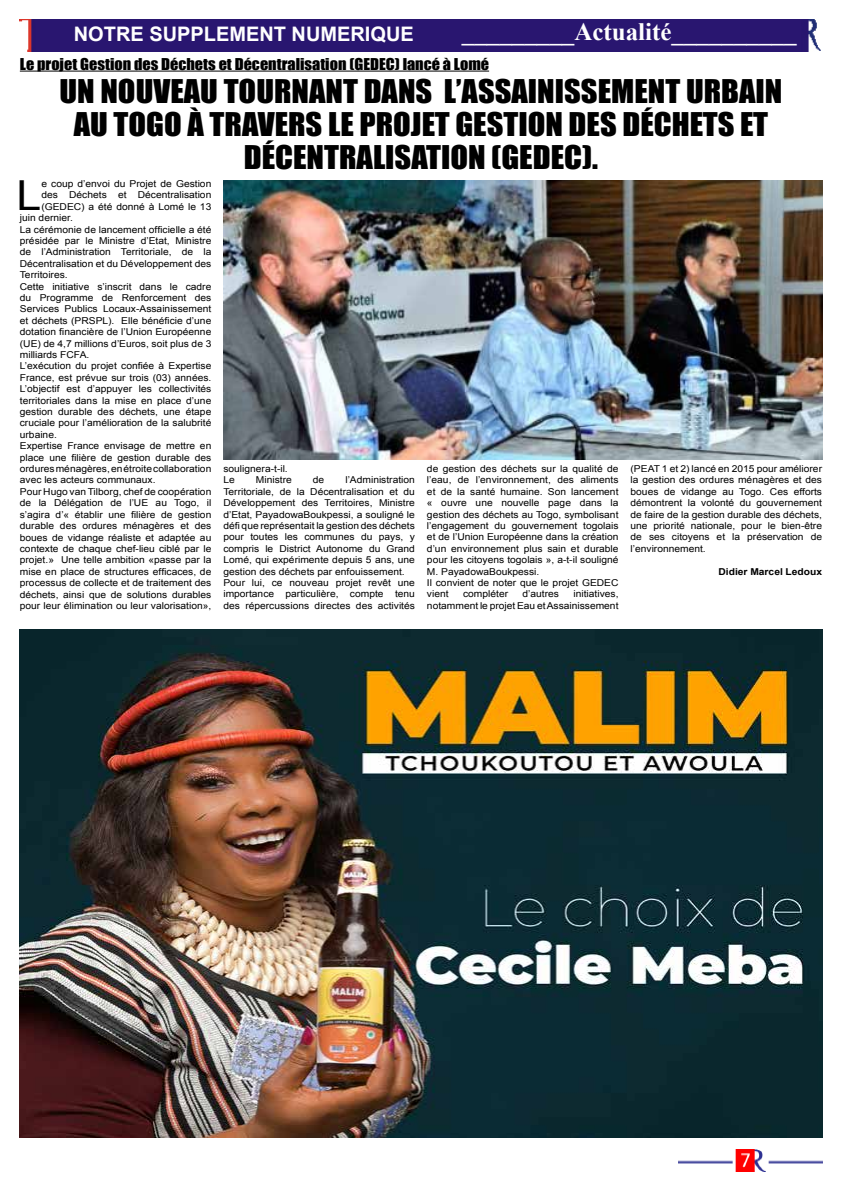
<style>
.page{position:relative;width:842px;height:1191px;background:#fff}
.page>*{position:absolute;margin:0;border:0;box-sizing:border-box;transform-origin:0 0}
.t1{font:41.4px "Arial";color:#000;scale:1.08 1}
.t2{font:30px/33px "Impact";color:#000;text-align:center;scale:1.08 1}
.t3{font:700 25px "Times New Roman";color:#fff}
.t4{font:700 20px "Arial";color:#fff}
.t5{font:15px "Impact";color:#000;scale:1.08 1}
.t6{font:9.5px/11.4px "Arial";color:#000;scale:1.08 1}
.t7{font:700 9.5px "Arial";color:#000;scale:1.08 1}
</style>
<div class="page">
<div style="left:20px;top:20px;width:801px;height:31px;background:#291670"></div>
<img style="left:678px;top:1149px;width:144px;height:22px">
<img style="left:20px;top:629px;width:803px;height:508px">
<hr style="left:20px;top:71px;width:469px;height:1px;background:#000">
<img style="left:223px;top:180px;width:599px;height:279px">
<h3 class="t3" style="left:462px;top:14px;width:336px">_________Actualité__________</h3>
<h3 class="t4" style="left:74px;top:21px;width:342px">NOTRE SUPPLEMENT NUMERIQUE</h3>
<h3 class="t5" style="left:20px;top:52px;width:436px">Le projet Gestion des Déchets et Décentralisation (GEDEC) lancé à Lomé</h3>
<h2 class="t2" style="left:59px;top:74px;width:671px">UN NOUVEAU TOURNANT DANS L’ASSAINISSEMENT URBAIN<br>AU TOGO À TRAVERS LE PROJET GESTION DES DÉCHETS ET<br>DÉCENTRALISATION (GEDEC).</h2>
<h1 class="t1" style="left:17px;top:168px;width:24px">L</h1>
<p class="t6" style="left:41px;top:178px;width:159px">e coup d’envoi du Projet de Gestion</p>
<p class="t6" style="left:41px;top:189px;width:159px">des Déchets et Décentralisation</p>
<p class="t6" style="left:41px;top:201px;width:159px">(GEDEC) a été donné à Lomé le 13</p>
<p class="t6" style="left:20px;top:212px;width:51px">juin dernier.</p>
<p class="t6" style="left:20px;top:224px;width:179px">La cérémonie de lancement officielle a été</p>
<p class="t6" style="left:20px;top:235px;width:179px">présidée par le Ministre d’Etat, Ministre</p>
<p class="t6" style="left:20px;top:246px;width:179px">de l’Administration Territoriale, de la</p>
<p class="t6" style="left:20px;top:258px;width:179px">Décentralisation et du Développement des</p>
<p class="t6" style="left:20px;top:269px;width:46px">Territoires.</p>
<p class="t6" style="left:20px;top:281px;width:179px">Cette initiative s’inscrit dans le cadre</p>
<p class="t6" style="left:20px;top:292px;width:179px">du Programme de Renforcement des</p>
<p class="t6" style="left:20px;top:303px;width:179px">Services Publics Locaux-Assainissement</p>
<p class="t6" style="left:20px;top:315px;width:179px">et déchets (PRSPL). Elle bénéficie d’une</p>
<p class="t6" style="left:20px;top:326px;width:179px">dotation financière de l’Union Européenne</p>
<p class="t6" style="left:20px;top:338px;width:179px">(UE) de 4,7 millions d’Euros, soit plus de 3</p>
<p class="t6" style="left:20px;top:349px;width:66px">milliards FCFA.</p>
<p class="t6" style="left:20px;top:360px;width:179px">L’exécution du projet confiée à Expertise</p>
<p class="t6" style="left:20px;top:372px;width:179px">France, est prévue sur trois (03) années.</p>
<p class="t6" style="left:20px;top:383px;width:179px">L’objectif est d’appuyer les collectivités</p>
<p class="t6" style="left:20px;top:395px;width:179px">territoriales dans la mise en place d’une</p>
<p class="t6" style="left:20px;top:406px;width:179px">gestion durable des déchets, une étape</p>
<p class="t6" style="left:20px;top:417px;width:179px">cruciale pour l’amélioration de la salubrité</p>
<p class="t6" style="left:20px;top:429px;width:36px">urbaine.</p>
<p class="t6" style="left:20px;top:440px;width:179px">Expertise France envisage de mettre en</p>
<p class="t6" style="left:20px;top:452px;width:179px">place une filière de gestion durable des</p>
<p class="t6" style="left:20px;top:463px;width:179px">ordures ménagères, en étroite collaboration</p>
<p class="t6" style="left:20px;top:474px;width:127px">avec les acteurs communaux.</p>
<p class="t6" style="left:20px;top:486px;width:179px">Pour Hugo van Tilborg, chef de coopération</p>
<p class="t6" style="left:20px;top:497px;width:179px">de la Délégation de l’UE au Togo, il</p>
<p class="t6" style="left:20px;top:509px;width:179px">s’agira d’« établir une filière de gestion</p>
<p class="t6" style="left:20px;top:520px;width:179px">durable des ordures ménagères et des</p>
<p class="t6" style="left:20px;top:531px;width:179px">boues de vidange réaliste et adaptée au</p>
<p class="t6" style="left:20px;top:543px;width:179px">contexte de chaque chef-lieu ciblé par le</p>
<p class="t6" style="left:20px;top:554px;width:179px">projet.» Une telle ambition «passe par la</p>
<p class="t6" style="left:20px;top:566px;width:179px">mise en place de structures efficaces, de</p>
<p class="t6" style="left:20px;top:577px;width:179px">processus de collecte et de traitement des</p>
<p class="t6" style="left:20px;top:588px;width:179px">déchets, ainsi que de solutions durables</p>
<p class="t6" style="left:20px;top:600px;width:179px">pour leur élimination ou leur valorisation»,</p>
<p class="t6" style="left:223px;top:474px;width:179px;text-indent:122px">l’Administration Territoriale, de la Décentralisation et du Développement des Territoires, Ministre d’Etat, PayadowaBoukpessi, a souligné le défi que représentait la gestion des déchets pour toutes les communes du pays, y compris le District Autonome du Grand Lomé, qui expérimente depuis 5 ans, une gestion des déchets par enfouissement.<br>Pour lui, ce nouveau projet revêt une importance particulière, compte tenu des répercussions directes des activités</p>
<p class="t6" style="left:427px;top:463px;width:179px">de gestion des déchets sur la qualité de l’eau, de l’environnement, des aliments et de la santé humaine. Son lancement « ouvre une nouvelle page dans la gestion des déchets au Togo, symbolisant l’engagement du gouvernement togolais et de l’Union Européenne dans la création d’un environnement plus sain et durable pour les citoyens togolais », a-t-il souligné M. PayadowaBoukpessi.<br>Il convient de noter que le projet GEDEC vient</p>
<p class="t6" style="left:223px;top:463px;width:61px">soulignera-t-il.<br>Le</p>
<p class="t6" style="left:256px;top:474px;width:35px">Ministre</p>
<p class="t6" style="left:313px;top:474px;width:12px">de</p>
<p class="t6" style="left:463px;top:588px;width:43px">compléter</p>
<p class="t6" style="left:523px;top:588px;width:35px">d’autres</p>
<p class="t6" style="left:427px;top:588px;width:179px;text-align:right">initiatives,<br>notamment le projet Eau et Assainissement</p>
<p class="t6" style="left:630px;top:463px;width:179px;text-align:justify">(PEAT 1 et 2) lancé en 2015 pour améliorer la gestion des ordures ménagères et des boues de vidange au Togo. Ces efforts démontrent la volonté du gouvernement de faire de la gestion durable des déchets, une priorité nationale, pour le bien-être de ses citoyens et la préservation de l’environnement.</p>
<p class="t7" style="left:718px;top:565px;width:97px">Didier Marcel Ledoux</p>
</div>
